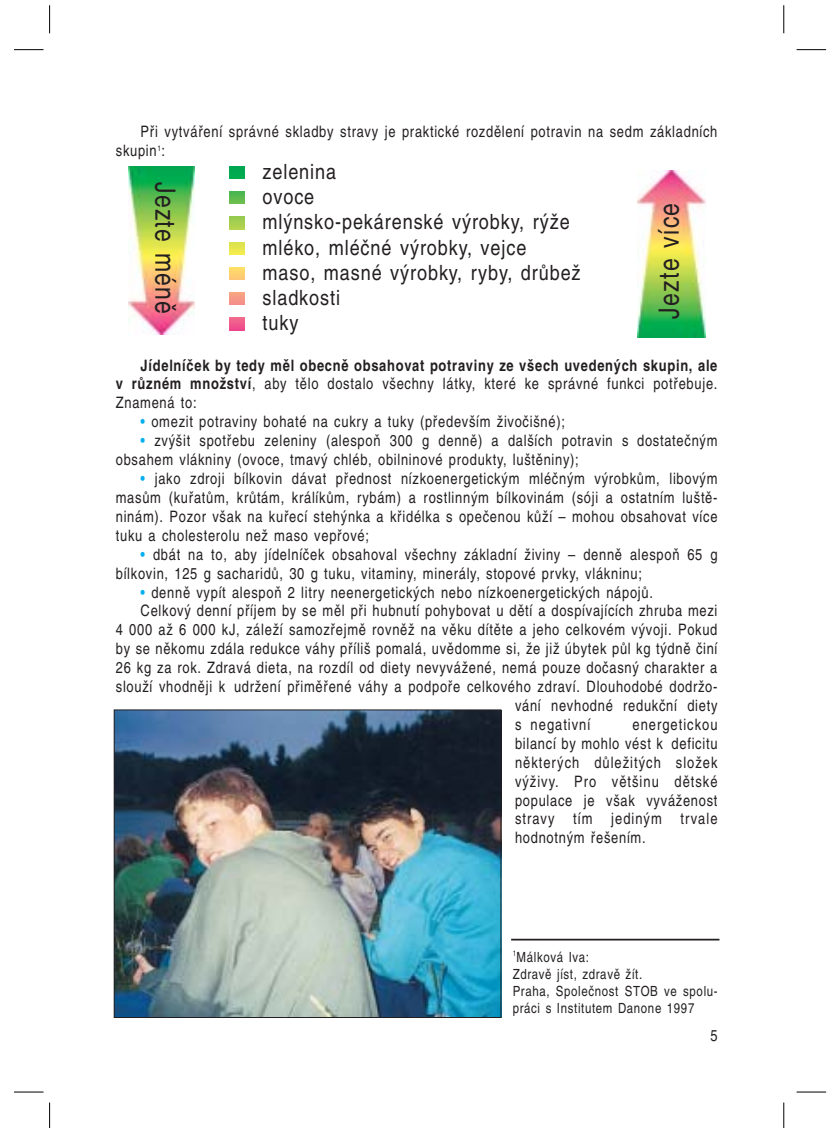
<style>
.page{position:relative;width:833px;height:1140px;background:#fff}
.page>*{position:absolute;margin:0;border:0;box-sizing:border-box;transform-origin:0 0}
.t1{font:28px "Helvetica Narrow CE";letter-spacing:.045em;color:#231f20}
.t2{font:21px/25.2px "Helvetica Narrow CE";letter-spacing:.04em;color:#231f20;scale:1.05 1}
.t3{font:15.75px/18.9px "Helvetica Narrow CE";letter-spacing:.045em;color:#231f20}
.t4{font:700 15.75px/18.9px "Helvetica Narrow CE";letter-spacing:.045em;color:#231f20;text-align:justify}
.t5{font:15.75px "Helvetica Narrow CE";letter-spacing:.065em;color:#231f20}
.t6{font:14px/17.2px "Helvetica Narrow CE";letter-spacing:.045em;color:#231f20}
.s1{font-weight:400}
.s2{color:#00aeef}
</style>
<div class="page">
<hr style="left:14px;top:49px;width:30px;height:1px;background:#000">
<hr style="left:14px;top:1091px;width:30px;height:1px;background:#000">
<svg style="left:797px;top:49px;width:29px;height:1px"></svg>
<svg style="left:797px;top:1091px;width:29px;height:1px"></svg>
<svg style="left:49px;top:5px;width:1px;height:28px"></svg>
<svg style="left:783px;top:5px;width:1px;height:28px"></svg>
<svg style="left:49px;top:1102px;width:1px;height:25px"></svg>
<svg style="left:783px;top:1102px;width:1px;height:25px"></svg>
<img style="left:128px;top:167px;width:67px;height:167px">
<img style="left:637px;top:171px;width:68px;height:167px">
<img style="left:116px;top:710px;width:386px;height:307px">
<div style="left:114px;top:709px;width:387px;height:308px;border:1px solid #231f20"></div>
<hr style="left:511px;top:938px;width:208px;height:2px;background:#231f20">
<img style="left:229px;top:167px;width:16px;height:164px">
<div style="left:225px;top:179px;width:24px;height:12px;background:#fff"></div>
<div style="left:225px;top:204px;width:24px;height:12px;background:#fff"></div>
<div style="left:225px;top:230px;width:24px;height:11px;background:#fff"></div>
<div style="left:225px;top:255px;width:24px;height:11px;background:#fff"></div>
<div style="left:225px;top:280px;width:24px;height:12px;background:#fff"></div>
<div style="left:225px;top:306px;width:24px;height:11px;background:#fff"></div>
<p class="t3" style="left:116px;top:124px;width:603px;text-indent:25px">Pfii vytváfiení správné skladby stravy je praktické rozdûlení potravin na sedm základních skupin<sup>1</sup>:</p>
<h2 class="t2" style="left:263px;top:161px;width:305px">zelenina<br>ovoce<br>ml˘nsko-pekárenské v˘robky, r˘Ïe mléko, mléãné v˘robky, vejce maso, masné v˘robky, ryby, drÛbeÏ sladkosti<br>tuky</h2>
<p class="t4" style="left:116px;top:357px;width:603px;text-indent:25px">Jídelníãek by tedy mûl obecnû obsahovat potraviny ze v‰ech uveden˘ch skupin, ale v rÛzném mnoÏství<span class="s1">, aby tûlo dostalo v‰echny látky, které ke správné funkci potfiebuje.<br>Znamená to:</span></p>
<p class="t3" style="left:141px;top:414px;width:426px"><span class="s2">•</span> omezit potraviny bohaté na cukry a tuky (pfiedev‰ím Ïivoãi‰né);</p>
<p class="t3" style="left:116px;top:433px;width:603px;text-indent:25px"><span class="s2">•</span> zv˘‰it spotfiebu zeleniny (alespoÀ 300 g dennû) a dal‰ích potravin s dostateãn˘m obsahem vlákniny (ovoce, tmav˘ chléb, obilninové produkty, lu‰tûniny);</p>
<p class="t3" style="left:116px;top:471px;width:603px;text-align:justify;text-indent:25px"><span class="s2">•</span> jako zdroji bílkovin dávat pfiednost nízkoenergetick˘m mléãn˘m v˘robkÛm, libov˘m masÛm (kufiatÛm, krÛtám, králíkÛm, rybám) a rostlinn˘m bílkovinám (sóji a ostatním lu‰tû&shy;ninám). Pozor v‰ak na kufiecí steh˘nka a kfiidélka s opeãenou kÛÏí – mohou obsahovat více tuku a cholesterolu neÏ maso vepfiové;</p>
<p class="t3" style="left:116px;top:546px;width:603px;text-indent:25px"><span class="s2">•</span> dbát na to, aby jídelníãek obsahoval v‰echny základní Ïiviny – dennû alespoÀ 65 g bílkovin, 125 g sacharidÛ, 30 g tuku, vitaminy, minerály, stopové prvky, vlákninu;</p>
<p class="t3" style="left:141px;top:584px;width:514px"><span class="s2">•</span> dennû vypít alespoÀ 2 litry neenergetick˘ch nebo nízkoenergetick˘ch nápojÛ.</p>
<p class="t3" style="left:141px;top:603px;width:578px">Celkov˘ denní pfiíjem by se mûl pfii hubnutí pohybovat u dûtí a dospívajících zhruba mezi</p>
<p class="t3" style="left:116px;top:622px;width:603px">4 000 aÏ 6 000 kJ, záleÏí samozfiejmû rovnûÏ na vûku dítûte a jeho celkovém v˘voji. Pokud</p>
<p class="t3" style="left:116px;top:641px;width:603px">by se nûkomu zdála redukce váhy pfiíli‰ pomalá, uvûdomme si, Ïe jiÏ úbytek pÛl kg t˘dnû ãiní</p>
<p class="t3" style="left:116px;top:660px;width:603px">26 kg za rok. Zdravá dieta, na rozdíl od diety nevyváÏené, nemá pouze doãasn˘ charakter a</p>
<p class="t3" style="left:116px;top:678px;width:603px">slouÏí vhodnûji k udrÏení pfiimûfiené váhy a podpofie celkového zdraví. Dlouhodobé dodrÏo-</p>
<p class="t3" style="left:515px;top:697px;width:204px">vání nevhodné redukãní diety</p>
<p class="t5" style="left:515px;top:718px;width:77px">s negativní</p>
<h1 class="t1" style="left:175px;top:182px;width:134px;rotate:90deg">Jezte ménû</h1>
<h1 class="t1" style="left:659px;top:318px;width:117px;rotate:-90deg">Jezte více</h1>
<p class="t3" style="left:515px;top:716px;width:204px;text-align:justify;text-indent:118px">energetickou bilancí by mohlo vést k deficitu nûkter˘ch dÛleÏit˘ch sloÏek v˘Ïivy. Pro vût‰inu dûtské populace je v‰ak vyváÏenost stravy tím jedin˘m trvale hodnotn˘m fie‰ením.</p>
<p class="t6" style="left:513px;top:949px;width:207px"><sup>1</sup>Málková Iva:<br>Zdravû jíst, zdravû Ïít.<br>Praha, Spoleãnost STOB ve spolu&shy;práci s Institutem Danone 1997</p>
<p class="t3" style="left:710px;top:1027px;width:9px">5</p>
</div>
